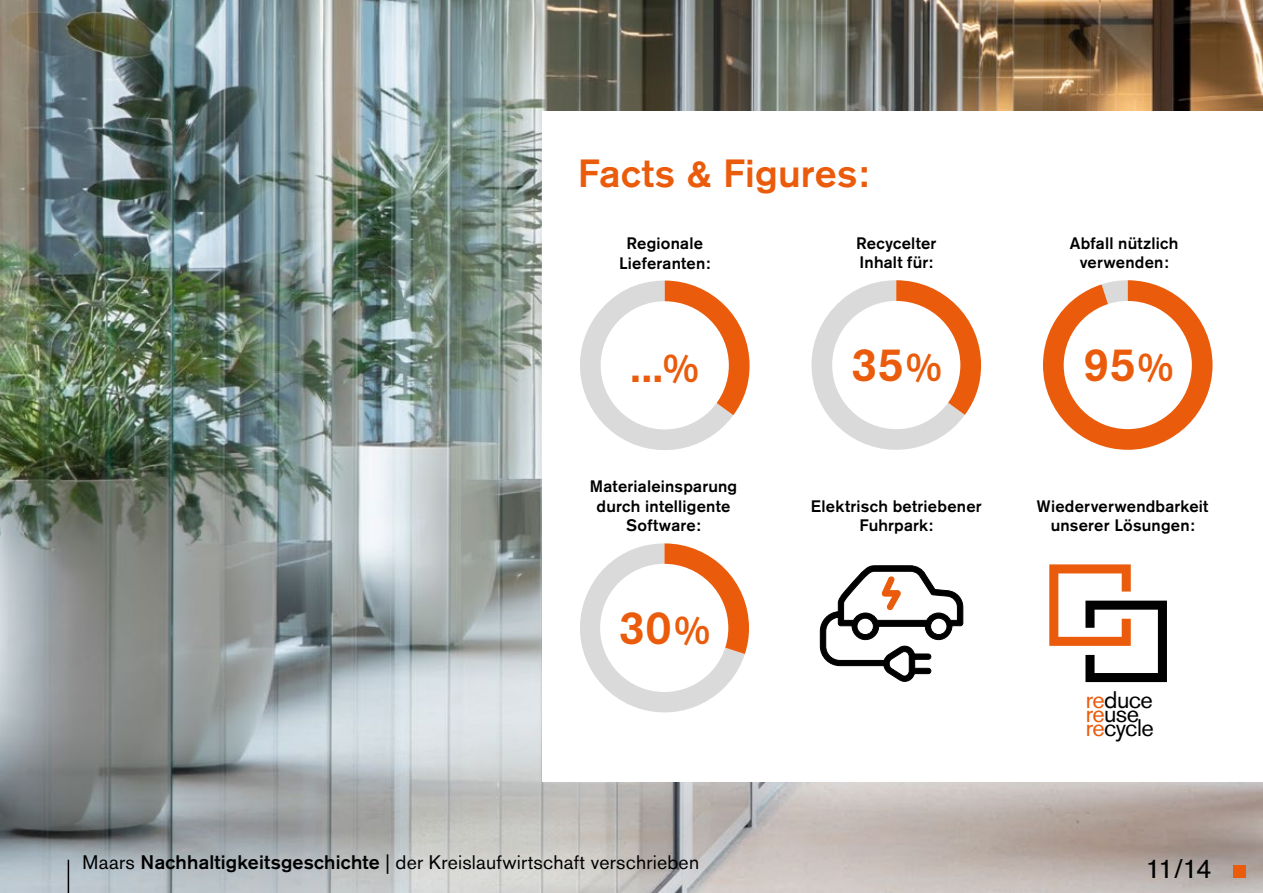
<style>
.page{position:relative;width:1263px;height:893px;background:#fff}
.page>*{position:absolute;margin:0;border:0;box-sizing:border-box;transform-origin:0 0}
.t1{font:500 46.35px "Akzidenz Grotesk BE";color:#ea5b0b}
.t2{font:500 39px "Akzidenz Grotesk BE";letter-spacing:.005em;color:#ea5b0b}
.t3{font:27px "Akzidenz Grotesk BE";color:#000}
.t4{font:23.85px "Akzidenz Grotesk BE";letter-spacing:-.025em;color:#000}
.t5{font:19.5px "Akzidenz Grotesk BE";letter-spacing:.01em;color:#000}
.t6{font:500 16.5px/19.5px "Akzidenz Grotesk BE";letter-spacing:.015em;color:#000;text-align:center}
.s1{font-size:40.5px}
.s2{font-weight:500}
.s3{color:#ea5b0b}
</style>
<div class="page">
<img style="left:0;top:0;width:1263px;height:893px">
<div style="left:542px;top:111px;width:721px;height:671px;background:#fff"></div>
<div style="left:1233px;top:865px;width:13px;height:13px;background:#ea5b0b"></div>
<hr style="left:68px;top:860px;width:1px;height:33px;background:#000">
<svg style="left:1043px;top:280px;width:169px;height:170px"></svg>
<div style="left:1064px;top:301px;width:128px;height:128px;background:#fff;border-radius:50%"></div>
<svg style="left:1049px;top:564px;width:118px;height:118px"></svg>
<svg style="left:811px;top:280px;width:170px;height:170px"></svg>
<div style="left:832px;top:301px;width:128px;height:128px;background:#fff;border-radius:50%"></div>
<svg style="left:580px;top:543px;width:169px;height:170px"></svg>
<div style="left:600px;top:564px;width:128px;height:128px;background:#fff;border-radius:50%"></div>
<svg style="left:580px;top:281px;width:169px;height:169px"></svg>
<div style="left:601px;top:301px;width:128px;height:128px;background:#fff;border-radius:50%"></div>
<svg style="left:820px;top:565px;width:143px;height:117px"></svg>
<h2 class="t2" style="left:578px;top:150px;width:292px">Facts &amp; Figures:</h2>
<p class="t6" style="left:619px;top:233px;width:93px">Regionale<br>Lieferanten:</p>
<p class="t6" style="left:856px;top:233px;width:82px;text-align:left">Recycelter<br>Inhalt für:</p>
<p class="t6" style="left:1070px;top:233px;width:110px">Abfall nützlich verwenden:</p>
<h1 class="t1" style="left:631px;top:337px;width:69px">...<span class="s1">%</span></h1>
<h1 class="t1" style="left:851px;top:337px;width:92px">35<span class="s1">%</span></h1>
<h1 class="t1" style="left:1083px;top:337px;width:92px">95<span class="s1">%</span></h1>
<p class="t6" style="left:590px;top:477px;width:149px">Materialeinsparung durch intelligente<br>Software:</p>
<h1 class="t1" style="left:618px;top:600px;width:93px">30<span class="s1">%</span></h1>
<p class="t5" style="left:83px;top:850px;width:618px">Maars <span class="s2">Nachhaltigkeitsgeschichte</span> | der Kreislaufwirtschaft verschrieben</p>
<p class="t6" style="left:811px;top:496px;width:172px">Elektrisch betriebener<br>Fuhrpark:</p>
<p class="t6" style="left:1037px;top:496px;width:173px">Wiederverwendbarkeit unserer Lösungen:</p>
<h3 class="t4" style="left:1086px;top:686px;width:69px"><span class="s3">re</span>duce</h3>
<h3 class="t4" style="left:1086px;top:700px;width:55px"><span class="s3">re</span>use</h3>
<h3 class="t4" style="left:1086px;top:714px;width:70px"><span class="s3">re</span>cycle</h3>
<h3 class="t3" style="left:1145px;top:852px;width:68px">11/14</h3>
</div>
